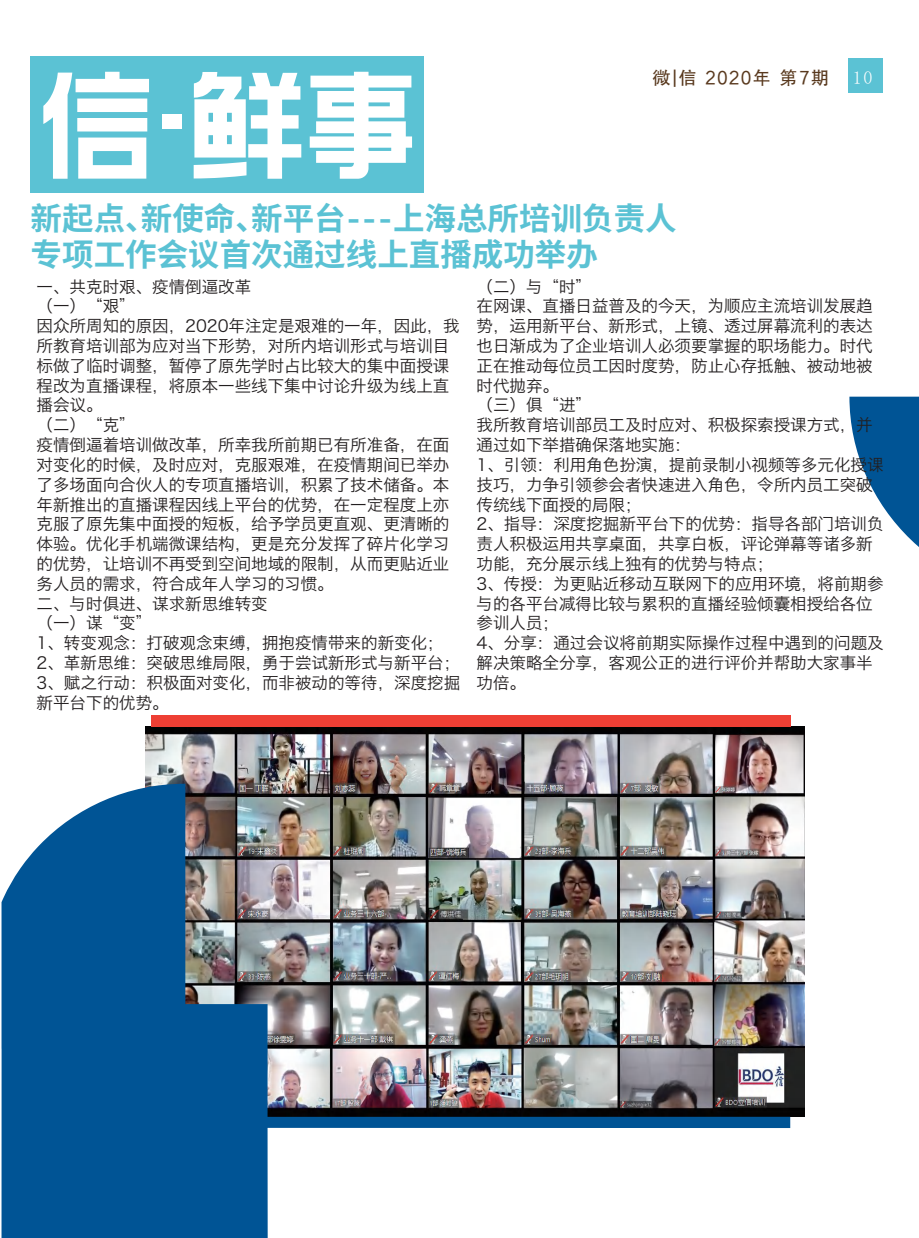
<style>
.page{position:relative;width:919px;height:1238px;background:#fff}
.page>*{position:absolute;margin:0;border:0;box-sizing:border-box;transform-origin:0 0}
.t1{font:108px "MF Fang Hei Noncommercial Regular";color:#fff}
.t2{font:700 31.5px/35.5px "Source Han Sans HWSC";color:#5bc2d4}
.t3{font:18px "FZHTK GBK1 0";letter-spacing:.1em;color:#59391e}
.t4{font:18px "Ping Fang SC Medium";color:#fff}
.t5{font:16.5px/19.8px "Hiragino Sans GB W3";color:#231f20}
</style>
<div class="page">
<div style="left:848px;top:58px;width:35px;height:34px;background:#5bc2d4"></div>
<div style="left:31px;top:56px;width:393px;height:137px;background:#5bc2d4"></div>
<svg style="left:849px;top:396px;width:69px;height:150px"></svg>
<img style="left:146px;top:726px;width:658px;height:390px">
<img style="left:2px;top:783px;width:788px;height:454px">
<div style="left:151px;top:715px;width:639px;height:11px;background:#ee3f34"></div>
<p class="t3" style="left:652px;top:67px;width:178px">微|信 2020年 第7期</p>
<p class="t4" style="left:852px;top:68px;width:21px">10</p>
<h1 class="t1" style="left:42px;top:66px;width:374px">信·鲜事</h1>
<h2 class="t2" style="left:31px;top:201px;width:647px">新起点、新使命、新平台---上海总所培训负责人专项工作会议首次通过线上直播成功举办</h2>
<p class="t5" style="left:37px;top:276px;width:425px">一、共克时艰、疫情倒逼改革<br>（一）“艰”<br>因众所周知的原因，2020年注定是艰难的一年，因此，我所教育培训部为应对当下形势，对所内培训形式与培训目标做了临时调整，暂停了原先学时占比较大的集中面授课程改为直播课程，将原本一些线下集中讨论升级为线上直播会议。<br>（二）“克”<br>疫情倒逼着培训做改革，所幸我所前期已有所准备，在面对变化的时候，及时应对，克服艰难，在疫情期间已举办了多场面向合伙人的专项直播培训，积累了技术储备。本年新推出的直播课程因线上平台的优势，在一定程度上亦克服了原先集中面授的短板，给予学员更直观、更清晰的体验。优化手机端微课结构，更是充分发挥了碎片化学习的优势，让培训不再受到空间地域的限制，从而更贴近业务人员的需求，符合成年人学习的习惯。<br>二、与时俱进、谋求新思维转变<br>（一）谋“变”<br>1、转变观念：打破观念束缚，拥抱疫情带来的新变化；<br>2、革新思维：突破思维局限，勇于尝试新形式与新平台；<br>3、赋之行动：积极面对变化，而非被动的等待，深度挖掘新平台下的优势。</p>
<p class="t5" style="left:476px;top:276px;width:408px">（二）与“时”<br>在网课、直播日益普及的今天，为顺应主流培训发展趋势，运用新平台、新形式，上镜、透过屏幕流利的表达也日渐成为了企业培训人必须要掌握的职场能力。时代正在推动每位员工因时度势，防止心存抵触、被动地被时代抛弃。<br>（三）俱“进”<br>我所教育培训部员工及时应对、积极探索授课方式，并通过如下举措确保落地实施：<br>1、引领：利用角色扮演，提前录制小视频等多元化授课技巧，力争引领参会者快速进入角色，令所内员工突破传统线下面授的局限；<br>2、指导：深度挖掘新平台下的优势：指导各部门培训负责人积极运用共享桌面，共享白板，评论弹幕等诸多新功能，充分展示线上独有的优势与特点；<br>3、传授：为更贴近移动互联网下的应用环境，将前期参与的各平台减得比较与累积的直播经验倾囊相授给各位参训人员；<br>4、分享：通过会议将前期实际操作过程中遇到的问题及解决策略全分享，客观公正的进行评价并帮助大家事半功倍。</p>
</div>
